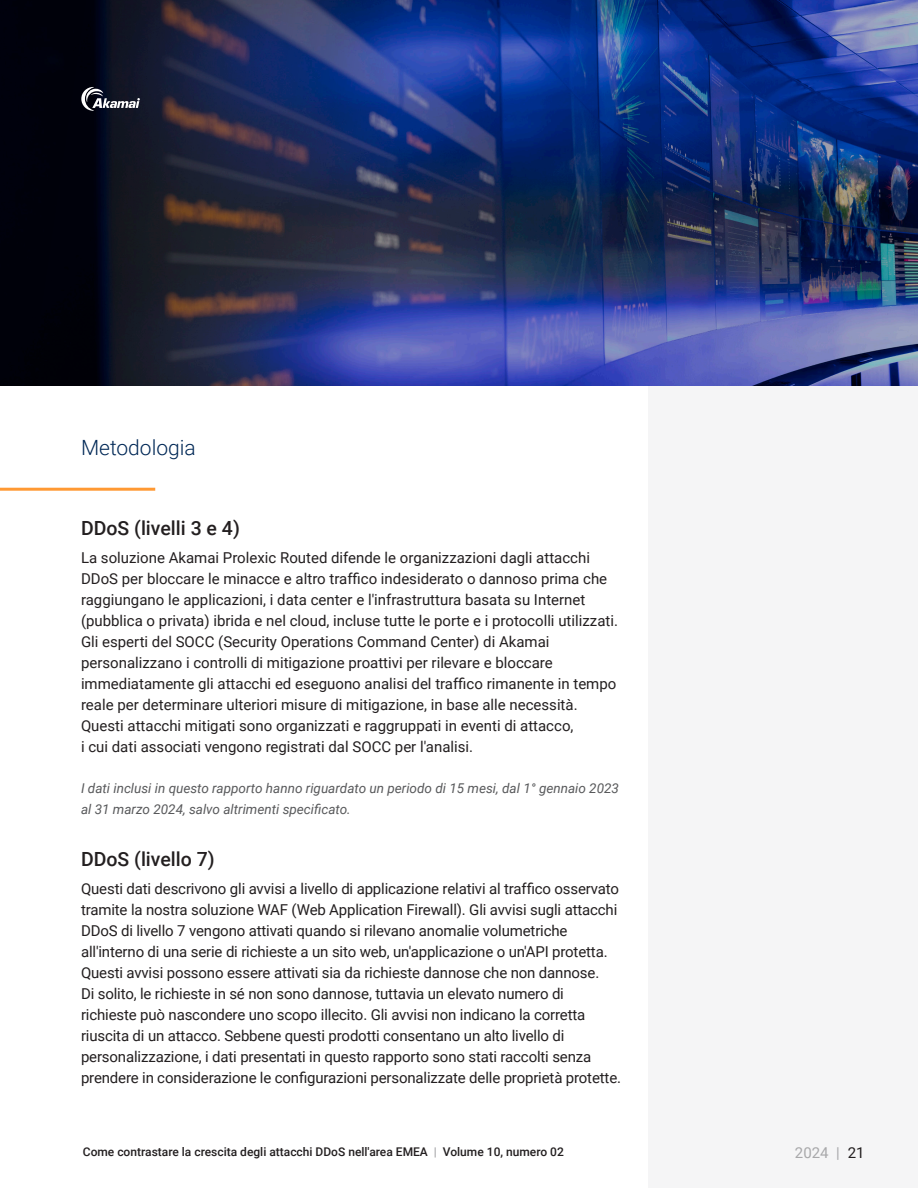
<style>
.page{position:relative;width:918px;height:1188px;background:#fff}
.page>*{position:absolute;margin:0;border:0;box-sizing:border-box;transform-origin:0 0}
.H1_-_Single_New_Blue_-_Orange_Bar{font:300 21px "Roboto";color:#002856}
.H2_-_Subhead{font:500 19.5px "Roboto";color:#231f20}
.Body{font:15px/21px "Roboto";letter-spacing:-.01em;color:#231f20}
.t1{font:15px "Roboto";color:#a8a8aa}
.Fig_Sub{font:italic 13.5px/21px "Roboto";color:#58595b}
.t2{font:500 12px "Roboto";color:#231f20}
.s1{font-weight:700;color:#a8a8aa}
.s2{color:#231f20}
</style>
<div class="page">
<div style="left:648px;top:0;width:270px;height:1188px;background:#f5f5f6"></div>
<svg style="left:0;top:488px;width:156px;height:3px"></svg>
<img style="left:511px;top:0;width:407px;height:386px">
<svg style="left:0;top:0;width:511px;height:386px;background:#1d264d"></svg>
<svg style="left:81px;top:87px;width:59px;height:24px"></svg>
<p class="H1_-_Single_New_Blue_-_Orange_Bar" style="left:81px;top:433px;width:116px">Metodologia</p>
<p class="H2_-_Subhead" style="left:81px;top:514px;width:160px">DDoS (livelli 3 e 4)</p>
<p class="Body" style="left:81px;top:546px;width:539px">La soluzione Akamai Prolexic Routed difende le organizzazioni dagli attacchi DDoS per bloccare le minacce e altro traffico indesiderato o dannoso prima che raggiungano le applicazioni, i data center e l'infrastruttura basata su Internet (pubblica o privata) ibrida e nel cloud, incluse tutte le porte e i protocolli utilizzati.<br>Gli esperti del SOCC (Security Operations Command Center) di Akamai personalizzano i controlli di mitigazione proattivi per rilevare e bloccare immediatamente gli attacchi ed eseguono analisi del traffico rimanente in tempo reale per determinare ulteriori misure di mitigazione, in base alle necessità.<br>Questi attacchi mitigati sono organizzati e raggruppati in eventi di attacco,<br>i cui dati associati vengono registrati dal SOCC per l'analisi.</p>
<p class="Fig_Sub" style="left:81px;top:777px;width:540px">I dati inclusi in questo rapporto hanno riguardato un periodo di 15 mesi, dal 1° gennaio 2023 al 31 marzo 2024, salvo altrimenti specificato.</p>
<p class="H2_-_Subhead" style="left:81px;top:846px;width:135px">DDoS (livello 7)</p>
<p class="Body" style="left:81px;top:878px;width:542px">Questi dati descrivono gli avvisi a livello di applicazione relativi al traffico osservato tramite la nostra soluzione WAF (Web Application Firewall). Gli avvisi sugli attacchi DDoS di livello 7 vengono attivati quando si rilevano anomalie volumetriche all'interno di una serie di richieste a un sito web, un'applicazione o un'API protetta.<br>Questi avvisi possono essere attivati sia da richieste dannose che non dannose.<br>Di solito, le richieste in sé non sono dannose, tuttavia un elevato numero di richieste può nascondere uno scopo illecito. Gli avvisi non indicano la corretta riuscita di un attacco. Sebbene questi prodotti consentano un alto livello di personalizzazione, i dati presentati in questo rapporto sono stati raccolti senza prendere in considerazione le configurazioni personalizzate delle proprietà protette.</p>
<p class="t2" style="left:83px;top:1144px;width:482px">Come contrastare la crescita degli attacchi DDoS nell'area EMEA <span class="s1">|</span> Volume 10, numero 02</p>
<p class="t1" style="left:795px;top:1142px;width:71px">2024 | <span class="s2">21</span></p>
</div>
